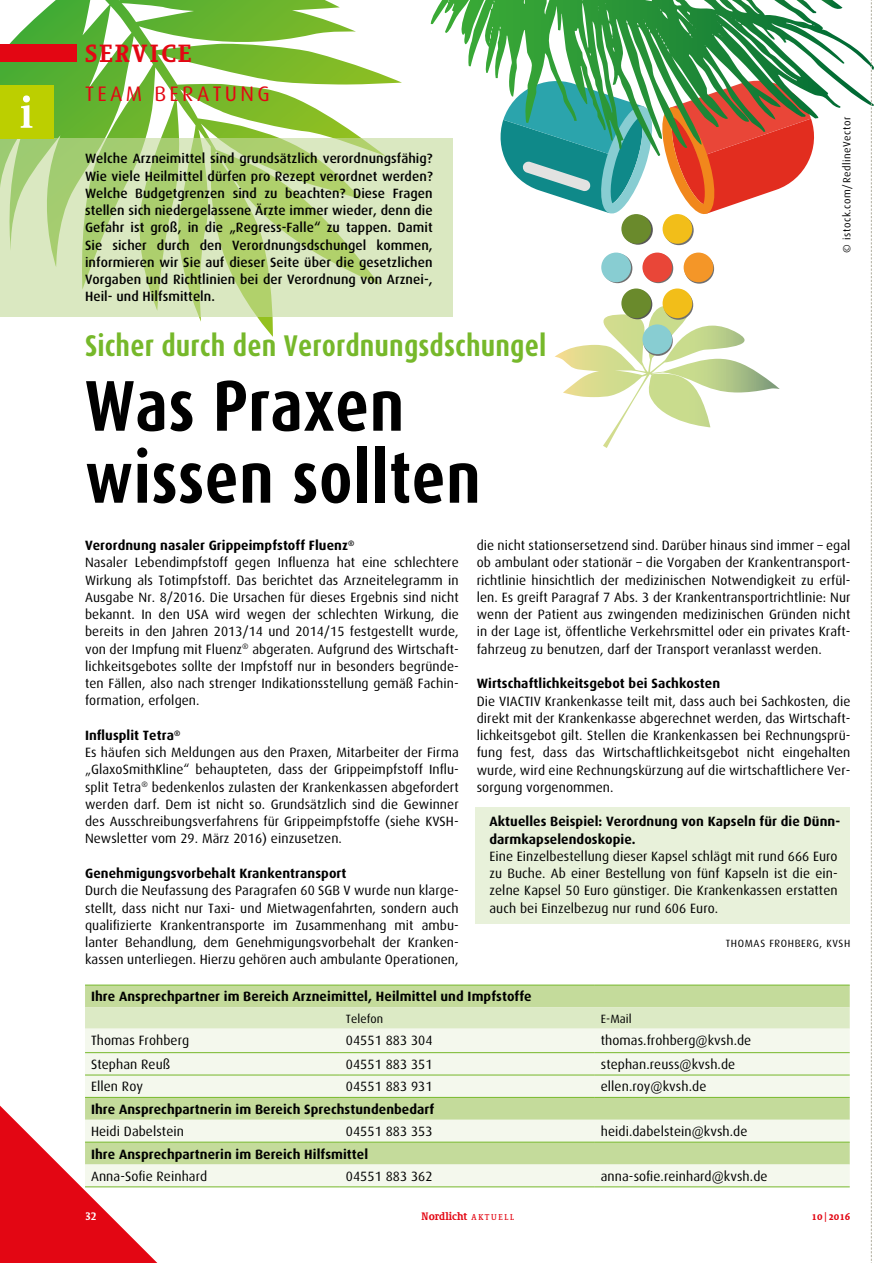
<style>
.page{position:relative;width:893px;height:1263px;background:#fff}
.page>*{position:absolute;margin:0;border:0;box-sizing:border-box;transform-origin:0 0}
.t1{font:700 72px/72px "Dax Condensed";letter-spacing:.005em;color:#000}
.t2{font:700 30px "Dax Condensed";letter-spacing:.005em;color:#76b82a}
.t3{font:24px "Sheriff Roman Bold Caps";color:#e30613}
.t4{font:21px "Dax OT";color:#e30613}
.t5{font:13.5px/17.2px "Dax OT";letter-spacing:.005em;color:#000;text-align:justify}
.t6{font:500 13.5px/17.2px "Dax OT";letter-spacing:.005em;color:#000;text-align:justify}
.t7{font:700 13.5px/17.2px "Dax OT";letter-spacing:.005em;color:#000}
.t8{font:12px "Dax OT";letter-spacing:.005em;color:#000}
.t9{font:10.5px "Dax OT";letter-spacing:.05em;color:#000}
.t10{font:700 10.5px "Sheriff";color:#e30613}
.t11{font:10.5px "Sheriff Roman Bold Caps";color:#fff}
.s1{font-weight:700}
.s2{font-weight:400;font-size:8.25px}
</style>
<div class="page">
<svg style="left:0;top:0;width:402px;height:337px"></svg>
<svg style="left:555px;top:305px;width:225px;height:143px"></svg>
<svg style="left:664px;top:215px;width:30px;height:30px"></svg>
<svg style="left:643px;top:326px;width:30px;height:30px"></svg>
<svg style="left:663px;top:290px;width:30px;height:30px"></svg>
<svg style="left:684px;top:254px;width:30px;height:30px"></svg>
<svg style="left:644px;top:253px;width:29px;height:30px"></svg>
<svg style="left:623px;top:215px;width:30px;height:30px"></svg>
<svg style="left:603px;top:253px;width:29px;height:30px"></svg>
<div style="left:684px;top:253px;width:29px;height:29px;background:#f49628;border-radius:50%"></div>
<div style="left:642px;top:253px;width:30px;height:29px;background:#e94638;border-radius:50%"></div>
<div style="left:601px;top:253px;width:30px;height:29px;background:#88cdd2;border-radius:50%"></div>
<svg style="left:623px;top:290px;width:29px;height:29px"></svg>
<div style="left:663px;top:288px;width:29px;height:30px;background:#f2be19;border-radius:50%"></div>
<div style="left:621px;top:288px;width:30px;height:30px;background:#6a8a2c;border-radius:50%"></div>
<div style="left:663px;top:214px;width:29px;height:30px;background:#f2be19;border-radius:50%"></div>
<div style="left:621px;top:214px;width:30px;height:30px;background:#6a8a2c;border-radius:50%"></div>
<div style="left:642px;top:324px;width:30px;height:30px;background:#88cdd2;border-radius:50%"></div>
<svg style="left:468px;top:0;width:374px;height:218px"></svg>
<div style="left:475px;top:807px;width:375px;height:117px;background:#e8f1da"></div>
<svg style="left:0;top:138px;width:453px;height:179px;background:#c8dea2"></svg>
<div style="left:0;top:85px;width:53px;height:53px;background:#bccf00"></div>
<svg style="left:21px;top:95px;width:11px;height:33px"></svg>
<svg style="left:0;top:1105px;width:170px;height:158px"></svg>
<div style="left:0;top:45px;width:77px;height:17px;background:#e30613"></div>
<div style="left:85px;top:986px;width:765px;height:21px;background:#c4db9b"></div>
<div style="left:85px;top:1007px;width:765px;height:22px;background:#dceac5"></div>
<svg style="left:85px;top:1029px;width:765px;height:157px;background:#e5efd4"></svg>
<hr style="left:85px;top:985px;width:255px;height:1px;background:#76b82a">
<hr style="left:340px;top:985px;width:255px;height:1px;background:#76b82a">
<hr style="left:595px;top:985px;width:255px;height:1px;background:#76b82a">
<hr style="left:85px;top:1052px;width:255px;height:1px;background:#76b82a">
<hr style="left:340px;top:1052px;width:255px;height:1px;background:#76b82a">
<hr style="left:595px;top:1052px;width:255px;height:1px;background:#76b82a">
<hr style="left:85px;top:1075px;width:255px;height:1px;background:#76b82a">
<hr style="left:340px;top:1075px;width:255px;height:1px;background:#76b82a">
<hr style="left:595px;top:1075px;width:255px;height:1px;background:#76b82a">
<hr style="left:85px;top:1097px;width:255px;height:1px;background:#76b82a">
<hr style="left:340px;top:1097px;width:255px;height:1px;background:#76b82a">
<hr style="left:595px;top:1097px;width:255px;height:1px;background:#76b82a">
<hr style="left:85px;top:1142px;width:255px;height:1px;background:#76b82a">
<hr style="left:340px;top:1142px;width:255px;height:1px;background:#76b82a">
<hr style="left:595px;top:1142px;width:255px;height:1px;background:#76b82a">
<hr style="left:85px;top:1186px;width:255px;height:1px;background:#76b82a">
<hr style="left:340px;top:1186px;width:255px;height:1px;background:#76b82a">
<hr style="left:595px;top:1186px;width:255px;height:1px;background:#76b82a">
<svg style="left:871px;top:0;width:1px;height:1263px"></svg>
<h3 class="t3" style="left:85px;top:39px;width:108px">SERVICE</h3>
<h3 class="t4" style="left:85px;top:82px;width:28px">Team</h3>
<h3 class="t4" style="left:154px;top:82px;width:31px">Beratung</h3>
<p class="t6" style="left:85px;top:150px;width:349px">Welche Arzneimittel sind grundsätzlich verordnungsfähig?<br>Wie viele Heilmittel dürfen pro Rezept verordnet werden?<br>Welche Budgetgrenzen sind zu beachten? Diese Fragen stellen sich niedergelassene Ärzte immer wieder, denn die Gefahr ist groß, in die „Regress-Falle“ zu tappen. Damit Sie sicher durch den Verordnungsdschungel kommen, informieren wir Sie auf dieser Seite über die gesetzlichen Vorgaben und Richtlinien bei der Verordnung von Arznei-, Heil- und Hilfsmitteln.</p>
<h2 class="t2" style="left:85px;top:329px;width:463px">Sicher durch den Verordnungsdschungel</h2>
<h1 class="t1" style="left:85px;top:370px;width:397px">Was Praxen wissen sollten</h1>
<p class="t9" style="left:841px;top:253px;width:137px;rotate:-90deg">© istock.com/RedlineVector</p>
<p class="t5" style="left:85px;top:537px;width:375px;text-align:left"><span class="s1">Verordnung nasaler Grippeimpfstoff Fluenz</span><sup>®<br></sup>Nasaler Lebendimpfstoff gegen Influenza hat eine schlechtere Wirkung als Totimpfstoff. Das berichtet das Arzneitelegramm in Ausgabe Nr. 8/2016. Die Ursachen für dieses Ergebnis sind nicht bekannt. In den USA wird wegen der schlechten Wirkung, die bereits in den Jahren 2013/14 und 2014/15 festgestellt wurde, von der Impfung mit Fluenz<sup>®</sup> abgeraten. Aufgrund des Wirtschaft&shy;lichkeitsgebotes sollte der Impfstoff nur in besonders begründe&shy;ten Fällen, also nach strenger Indikationsstellung gemäß Fachin&shy;formation, erfolgen.</p>
<p class="t5" style="left:85px;top:727px;width:375px;text-align:left"><span class="s1">Influsplit Tetra</span><sup>®<br></sup>Es häufen sich Meldungen aus den Praxen, Mitarbeiter der Firma „GlaxoSmithKline“ behaupteten, dass der Grippeimpfstoff Influ&shy;split Tetra<sup>®</sup> bedenkenlos zulasten der Krankenkassen abgefordert werden darf. Dem ist nicht so. Grundsätzlich sind die Gewinner des Ausschreibungsverfahrens für Grippeimpfstoffe (siehe KVSH-Newsletter vom 29. März 2016) einzusetzen.</p>
<p class="t7" style="left:85px;top:865px;width:263px">Genehmigungsvorbehalt Krankentransport</p>
<p class="t5" style="left:85px;top:882px;width:375px">Durch die Neufassung des Paragrafen 60 SGB V wurde nun klarge&shy;stellt, dass nicht nur Taxi- und Mietwagenfahrten, sondern auch qualifizierte Krankentransporte im Zusammenhang mit ambu&shy;lanter Behandlung, dem Genehmigungsvorbehalt der Kranken&shy;kassen unterliegen. Hierzu gehören auch ambulante Operationen,</p>
<p class="t5" style="left:477px;top:537px;width:375px">die nicht stationsersetzend sind. Darüber hinaus sind immer – egal ob ambulant oder stationär – die Vorgaben der Krankentransport&shy;richtlinie hinsichtlich der medizinischen Notwendigkeit zu erfül&shy;len. Es greift Paragraf 7 Abs. 3 der Krankentransportrichtlinie: Nur wenn der Patient aus zwingenden medizinischen Gründen nicht in der Lage ist, öffentliche Verkehrsmittel oder ein privates Kraft&shy;fahrzeug zu benutzen, darf der Transport veranlasst werden.</p>
<p class="t7" style="left:477px;top:675px;width:245px">Wirtschaftlichkeitsgebot bei Sachkosten</p>
<p class="t5" style="left:477px;top:692px;width:375px">Die VIACTIV Krankenkasse teilt mit, dass auch bei Sachkosten, die direkt mit der Krankenkasse abgerechnet werden, das Wirtschaft&shy;lichkeitsgebot gilt. Stellen die Krankenkassen bei Rechnungsprü&shy;fung fest, dass das Wirtschaftlichkeitsgebot nicht eingehalten wurde, wird eine Rechnungskürzung auf die wirtschaftlichere Ver&shy;sorgung vorgenommen.</p>
<p class="t7" style="left:489px;top:813px;width:352px">Aktuelles Beispiel: Verordnung von Kapseln für die Dünn&shy;darmkapselendoskopie.</p>
<p class="t5" style="left:489px;top:848px;width:350px">Eine Einzelbestellung dieser Kapsel schlägt mit rund 666 Euro zu Buche. Ab einer Bestellung von fünf Kapseln ist die ein&shy;zelne Kapsel 50 Euro günstiger. Die Krankenkassen erstatten auch bei Einzelbezug nur rund 606 Euro.</p>
<p class="t9" style="left:726px;top:937px;width:13px">Thomas</p>
<p class="t9" style="left:769px;top:937px;width:13px">Frohberg</p>
<p class="t9" style="left:820px;top:937px;width:32px">, KVSH</p>
<p class="t7" style="left:91px;top:988px;width:442px">Ihre Ansprechpartner im Bereich Arzneimittel, Heilmittel und Impfstoffe</p>
<p class="t8" style="left:346px;top:1012px;width:39px">Telefon</p>
<p class="t8" style="left:601px;top:1012px;width:32px">E-Mail</p>
<p class="t5" style="left:91px;top:1032px;width:100px">Thomas Frohberg</p>
<p class="t5" style="left:346px;top:1032px;width:88px">04551 883 304</p>
<p class="t5" style="left:601px;top:1032px;width:152px">thomas.frohberg@kvsh.de</p>
<p class="t5" style="left:91px;top:1056px;width:81px">Stephan Reuß</p>
<p class="t5" style="left:346px;top:1056px;width:88px">04551 883 351</p>
<p class="t5" style="left:601px;top:1056px;width:136px">stephan.reuss@kvsh.de</p>
<p class="t5" style="left:91px;top:1078px;width:53px">Ellen Roy</p>
<p class="t5" style="left:346px;top:1078px;width:88px">04551 883 931</p>
<p class="t5" style="left:601px;top:1078px;width:107px">ellen.roy@kvsh.de</p>
<p class="t7" style="left:91px;top:1100px;width:345px">Ihre Ansprechpartnerin im Bereich Sprechstundenbedarf</p>
<p class="t5" style="left:91px;top:1123px;width:94px">Heidi Dabelstein</p>
<p class="t5" style="left:346px;top:1123px;width:88px">04551 883 353</p>
<p class="t5" style="left:601px;top:1123px;width:148px">heidi.dabelstein@kvsh.de</p>
<p class="t7" style="left:91px;top:1145px;width:279px">Ihre Ansprechpartnerin im Bereich Hilfsmittel</p>
<p class="t5" style="left:91px;top:1168px;width:118px">Anna-Sofie Reinhard</p>
<p class="t5" style="left:346px;top:1168px;width:88px">04551 883 362</p>
<p class="t5" style="left:601px;top:1168px;width:168px">anna-sofie.reinhard@kvsh.de</p>
<p class="t11" style="left:85px;top:1210px;width:13px">32</p>
<p class="t10" style="left:421px;top:1210px;width:95px">Nordlicht <span class="s2">AK T UELL</span></p>
<p class="t10" style="left:812px;top:1210px;width:40px">10 | 2016</p>
</div>
